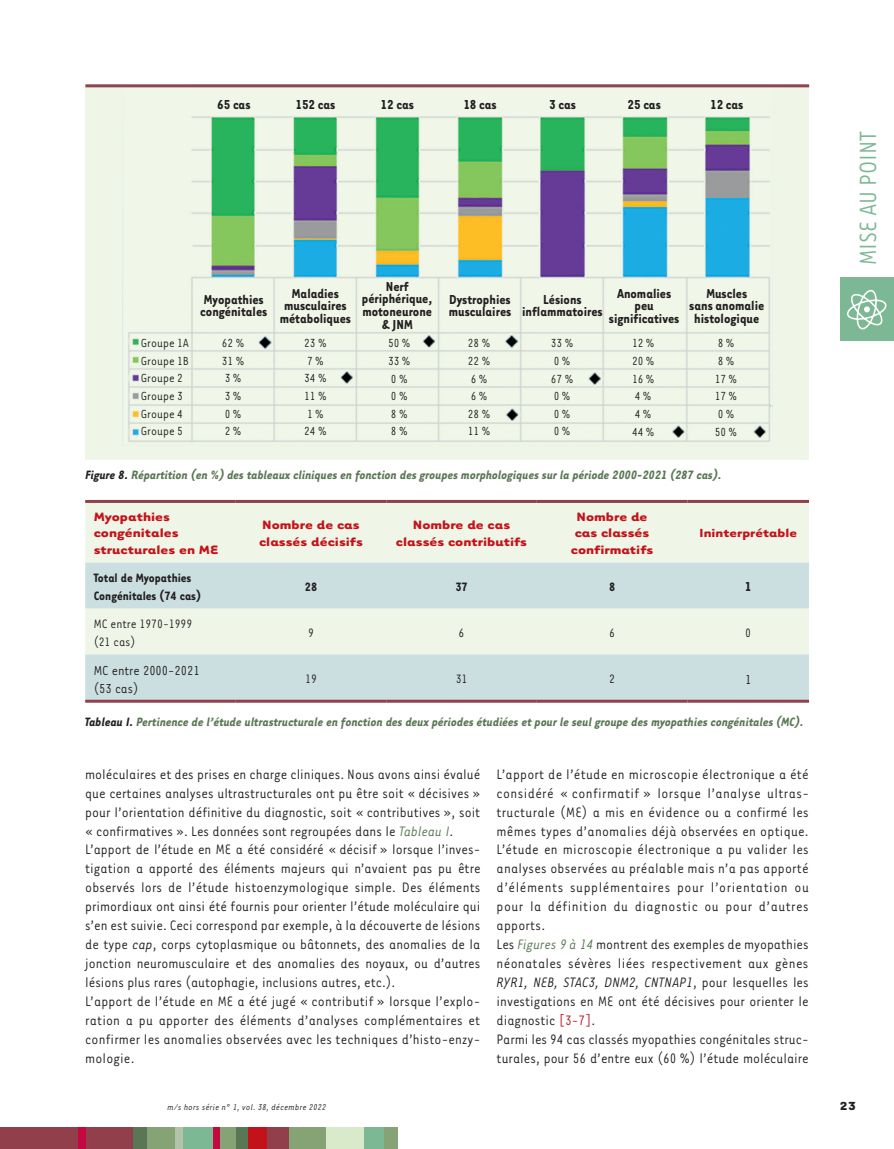
<style>
.page{position:relative;width:894px;height:1149px;background:#fff}
.page>*{position:absolute;margin:0;border:0;box-sizing:border-box;transform-origin:0 0}
.t1{font:27px "Tarzana Narrow";color:#7db894}
.t2{font:15.75px/18.9px "Tarzana Narrow";color:#231f20}
.t3{font:700 15px/12.8px "Tarzana Narrow";color:#231f20;text-align:center}
.t4{font:15px/18px "Tarzana Narrow";color:#231f20}
.t5{font:italic 700 13.95px "Tarzana Narrow";color:#5a7755}
.t6{font:700 13.95px/16.8px "Tarzana Wide";color:#c4121a}
.t7{font:700 13.95px/18px "Tarzana Narrow";color:#231f20}
.t8{font:13.95px/18px "Tarzana Narrow";color:#231f20}
.t9{font:13.5px/17.7px "Tarzana Narrow";color:#231f20}
.t10{font:700 13.5px "Tarzana Wide";color:#c4121a}
.t11{font:700 13.5px "Tarzana Wide";color:#231f20}
.t12{font:italic 9.75px "Tarzana Narrow";letter-spacing:.025em;color:#231f20}
.s1{color:#231f20}
.s2{font-style:italic;color:#5a7755}
.s3{font-style:italic}
.s4{color:#c11527}
</style>
<div class="page">
<div style="left:0;top:1127px;width:134px;height:21px;background:#913f4b"></div>
<div style="left:235px;top:1127px;width:13px;height:21px;background:#5a7755"></div>
<div style="left:78px;top:1127px;width:7px;height:21px;background:#c40941"></div>
<div style="left:133px;top:1127px;width:22px;height:21px;background:#5a7755"></div>
<div style="left:147px;top:1127px;width:30px;height:21px;background:#86a375"></div>
<div style="left:175px;top:1127px;width:9px;height:21px;background:#b3c3aa"></div>
<div style="left:183px;top:1127px;width:30px;height:21px;background:#7db894"></div>
<div style="left:217px;top:1127px;width:19px;height:21px;background:#86a375"></div>
<div style="left:213px;top:1127px;width:6px;height:21px;background:#c40941"></div>
<div style="left:248px;top:1127px;width:27px;height:21px;background:#c4121a"></div>
<div style="left:287px;top:1127px;width:39px;height:21px;background:#86a375"></div>
<div style="left:267px;top:1127px;width:21px;height:21px;background:#913f4b"></div>
<div style="left:326px;top:1127px;width:38px;height:21px;background:#d9eaca"></div>
<div style="left:364px;top:1127px;width:20px;height:21px;background:#7db894"></div>
<div style="left:383px;top:1127px;width:14px;height:21px;background:#86a375"></div>
<div style="left:840px;top:277px;width:53px;height:63px;background:#7db894"></div>
<svg style="left:847px;top:290px;width:39px;height:39px"></svg>
<div style="left:85px;top:84px;width:723px;height:375px;background:#eff6e8"></div>
<img style="left:123px;top:87px;width:649px;height:355px">
<hr style="left:85px;top:84px;width:723px;height:3px;background:#8d454f">
<div style="left:85px;top:503px;width:723px;height:59px;background:#eff6e8"></div>
<svg style="left:85px;top:562px;width:723px;height:137px;background:#d7e6e3"></svg>
<hr style="left:85px;top:500px;width:151px;height:3px;background:#913f4b">
<hr style="left:236px;top:500px;width:150px;height:3px;background:#913f4b">
<hr style="left:386px;top:500px;width:150px;height:3px;background:#913f4b">
<hr style="left:536px;top:500px;width:151px;height:3px;background:#913f4b">
<hr style="left:687px;top:500px;width:121px;height:3px;background:#913f4b">
<hr style="left:85px;top:699px;width:151px;height:3px;background:#913f4b">
<hr style="left:236px;top:699px;width:150px;height:3px;background:#913f4b">
<hr style="left:386px;top:699px;width:150px;height:3px;background:#913f4b">
<hr style="left:536px;top:699px;width:151px;height:3px;background:#913f4b">
<hr style="left:687px;top:699px;width:121px;height:3px;background:#913f4b">
<p class="t3" style="left:217px;top:98px;width:35px">65 cas</p>
<p class="t3" style="left:295px;top:98px;width:42px">152 cas</p>
<p class="t3" style="left:380px;top:98px;width:35px">12 cas</p>
<p class="t3" style="left:463px;top:98px;width:35px">18 cas</p>
<p class="t3" style="left:549px;top:98px;width:28px">3 cas</p>
<p class="t3" style="left:627px;top:98px;width:35px">25 cas</p>
<p class="t3" style="left:709px;top:98px;width:35px">12 cas</p>
<p class="t3" style="left:200px;top:292px;width:69px;text-align:left">Myopathies congénitales</p>
<p class="t3" style="left:280px;top:286px;width:73px">Maladies musculaires métaboliques</p>
<p class="t3" style="left:362px;top:279px;width:72px">Nerf périphérique, motoneurone &amp; JNM</p>
<p class="t3" style="left:448px;top:292px;width:64px;text-align:left">Dystrophies musculaires</p>
<p class="t3" style="left:522px;top:292px;width:82px">Lésions inflammatoires</p>
<p class="t3" style="left:608px;top:286px;width:72px">Anomalies peu significatives</p>
<p class="t3" style="left:689px;top:286px;width:76px">Muscles<br>sans anomalie histologique</p>
<p class="t9" style="left:141px;top:333px;width:49px">Groupe 1A<br>Groupe 1B<br>Groupe 2<br>Groupe 3<br>Groupe 4<br>Groupe 5</p>
<p class="t9" style="left:222px;top:333px;width:24px">62 %<br>31 %<br>3 %<br>3 %<br>0 %<br>2 %</p>
<p class="t9" style="left:304px;top:333px;width:24px">23 %<br>7 %<br>34 %<br>11 %<br>1 %<br>24 %</p>
<p class="t9" style="left:388px;top:333px;width:24px">50 %<br>33 %<br>0 %<br>0 %<br>8 %<br>8 %</p>
<p class="t9" style="left:467px;top:334px;width:24px">28 %<br>22 %<br>6 %<br>6 %<br>28 %<br>11 %</p>
<p class="t9" style="left:550px;top:334px;width:24px">33 %<br>0 %<br>67 %<br>0 %<br>0 %<br>0 %</p>
<p class="t9" style="left:631px;top:334px;width:24px">12 %<br>20 %<br>16 %<br>4 %<br>4 %<br>44 %</p>
<p class="t9" style="left:714px;top:334px;width:24px">8 %<br>8 %<br>17 %<br>17 %<br>0 %<br>50 %</p>
<p class="t5" style="left:85px;top:466px;width:637px"><span class="s1">Figure 8.</span> Répartition (en %) des tableaux cliniques en fonction des groupes morphologiques sur la période 2000-2021 (287 cas).</p>
<p class="t6" style="left:94px;top:507px;width:126px">Myopathies congénitales structurales en ME</p>
<p class="t6" style="left:259px;top:515px;width:105px">Nombre de cas classés décisifs</p>
<p class="t6" style="left:396px;top:515px;width:132px;text-align:center">Nombre de cas classés contributifs</p>
<p class="t6" style="left:570px;top:507px;width:84px;text-align:center">Nombre de cas classés confirmatifs</p>
<p class="t10" style="left:699px;top:524px;width:99px">Ininterprétable</p>
<p class="t7" style="left:94px;top:568px;width:109px">Total de Myopathies<br>Congénitales (74 cas)</p>
<p class="t7" style="left:305px;top:577px;width:14px">28</p>
<p class="t7" style="left:455px;top:577px;width:14px">37</p>
<p class="t7" style="left:608px;top:577px;width:8px">8</p>
<p class="t3" style="left:744px;top:579px;width:8px">1</p>
<p class="t8" style="left:94px;top:614px;width:100px">MC entre 1970-1999 (21 cas)</p>
<p class="t8" style="left:308px;top:623px;width:7px">9</p>
<p class="t8" style="left:458px;top:623px;width:7px">6</p>
<p class="t8" style="left:609px;top:623px;width:7px">6</p>
<p class="t8" style="left:744px;top:623px;width:7px">0</p>
<p class="t4" style="left:94px;top:660px;width:107px">MC entre 2000-2021 (53 cas)</p>
<p class="t8" style="left:305px;top:669px;width:13px">19</p>
<p class="t8" style="left:455px;top:669px;width:13px">31</p>
<p class="t8" style="left:609px;top:669px;width:7px">2</p>
<p class="t4" style="left:744px;top:669px;width:8px">1</p>
<p class="t5" style="left:85px;top:712px;width:720px"><span class="s1">Tableau I.</span> Pertinence de l’étude ultrastructurale en fonction des deux périodes étudiées et pour le seul groupe des myopathies congénitales (MC).</p>
<p class="t2" style="left:85px;top:763px;width:397px">moléculaires et des prises en charge cliniques. Nous avons ainsi évalué que certaines analyses ultrastructurales ont pu être soit « décisives » pour l’orientation définitive du diagnostic, soit « contributives », soit « confirmatives ». Les données sont regroupées dans le <span class="s2">Tableau I</span>.<br>L’apport de l’étude en ME a été considéré « décisif » lorsque l’inves&shy;tigation a apporté des éléments majeurs qui n’avaient pas pu être observés lors de l’étude histoenzymologique simple. Des éléments primordiaux ont ainsi été fournis pour orienter l’étude moléculaire qui s’en est suivie. Ceci correspond par exemple, à la découverte de lésions de type <span class="s3">cap</span>, corps cytoplasmique ou bâtonnets, des anomalies de la jonction neuromusculaire et des anomalies des noyaux, ou d’autres lésions plus rares (autophagie, inclusions autres, etc.).<br>L’apport de l’étude en ME a été jugé « contributif » lorsque l’explo&shy;ration a pu apporter des éléments d’analyses complémentaires et confirmer les anomalies observées avec les techniques d’histo-enzy&shy;mologie.</p>
<p class="t2" style="left:496px;top:763px;width:314px">L’apport de l’étude en microscopie électronique a été considéré « confirmatif » lorsque l’analyse ultras&shy;tructurale (ME) a mis en évidence ou a confirmé les mêmes types d’anomalies déjà observées en optique.<br>L’étude en microscopie électronique a pu valider les analyses observées au préalable mais n’a pas apporté d’éléments supplémentaires pour l’orientation ou pour la définition du diagnostic ou pour d’autres apports.<br>Les <span class="s2">Figures 9 à 14</span> montrent des exemples de myopathies néonatales sévères liées respectivement aux gènes <span class="s3">RYR1, NEB, STAC3, DNM2, CNTNAP1</span>, pour lesquelles les investigations en ME ont été décisives pour orienter le diagnostic <span class="s4">[3-7]</span>.<br>Parmi les 94 cas classés myopathies congénitales struc&shy;turales, pour 56 d’entre eux (60 %) l’étude moléculaire</p>
<h1 class="t1" style="left:851px;top:265px;width:136px;rotate:-90deg">MISE AU POINT</h1>
<p class="t12" style="left:167px;top:1100px;width:160px">m/s hors série n° 1, vol. 38, décembre 2022</p>
<p class="t11" style="left:839px;top:1097px;width:18px">23</p>
</div>
